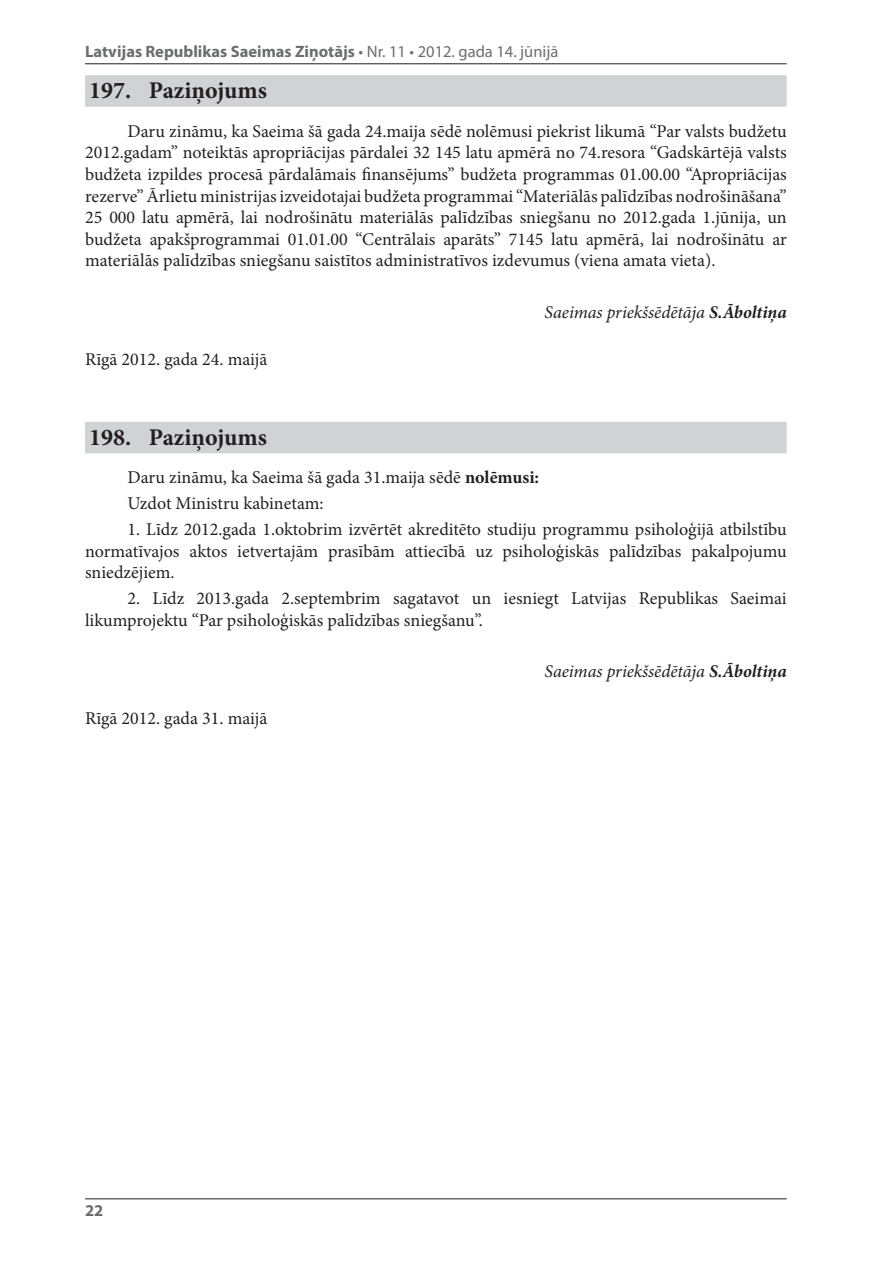
<style>
.page{position:relative;width:893px;height:1263px;background:#fff}
.page>*{position:absolute;margin:0;border:0;box-sizing:border-box;transform-origin:0 0}
.t1{font:700 24px "Minion Pro";color:#231f20}
.t2{font:18px/21.6px "Minion Pro";color:#231f20;text-align:justify}
.t3{font:italic 18px "Minion Pro";letter-spacing:-.005em;color:#231f20}
.t4{font:700 16.5px "Myriad Pro";color:#6c6d70}
.s1{font-weight:400}
.s2{font-weight:700}
</style>
<div class="page">
<hr style="left:85px;top:63px;width:702px;height:1px;background:#231f20">
<hr style="left:85px;top:1198px;width:702px;height:1px;background:#231f20">
<div style="left:85px;top:75px;width:702px;height:32px;background:#d1d2d4"></div>
<div style="left:85px;top:422px;width:702px;height:31px;background:#d1d2d4"></div>
<p class="t4" style="left:85px;top:41px;width:475px">Latvijas Republikas Saeimas Ziņotājs <span class="s1">• Nr. 11 • 2012. gada 14. jūnijā</span></p>
<h1 class="t1" style="left:89px;top:74px;width:179px">197. Paziņojums</h1>
<p class="t2" style="left:85px;top:120px;width:703px;text-indent:42px">Daru zināmu, ka Saeima šā gada 24.maija sēdē nolēmusi piekrist likumā “Par valsts budžetu 2012.gadam” noteiktās apropriācijas pārdalei 32 145 latu apmērā no 74.resora “Gadskārtējā valsts budžeta izpildes procesā pārdalāmais finansējums” budžeta programmas 01.00.00 “Apropriācijas rezerve”Ārlietu ministrijasizveidotajai budžeta programmai“Materiālās palīdzības nodrošināšana” 25 000 latu apmērā, lai nodrošinātu materiālās palīdzības sniegšanu no 2012.gada 1.jūnija, un budžeta apakšprogrammai 01.01.00 “Centrālais aparāts” 7145 latu apmērā, lai nodrošinātu ar materiālās palīdzības sniegšanu saistītos administratīvos izdevumus (viena amata vieta).</p>
<p class="t3" style="left:545px;top:300px;width:244px">Saeimas priekšsēdētāja <span class="s2">S.Āboltiņa</span></p>
<p class="t2" style="left:85px;top:348px;width:184px">Rīgā 2012. gada 24. maijā</p>
<h1 class="t1" style="left:89px;top:420px;width:179px">198. Paziņojums</h1>
<p class="t2" style="left:128px;top:465px;width:413px;line-height:25.8px">Daru zināmu, ka Saeima šā gada 31.maija sēdē <span class="s2">nolēmusi:<br></span>Uzdot Ministru kabinetam:</p>
<p class="t2" style="left:85px;top:519px;width:703px;text-indent:43px">1. Līdz 2012.gada 1.oktobrim izvērtēt akreditēto studiju programmu psiholoģijā atbilstību normatīvajos aktos ietvertajām prasībām attiecībā uz psiholoģiskās palīdzības pakalpojumu sniedzējiem.</p>
<p class="t2" style="left:85px;top:588px;width:703px;text-indent:42px">2. Līdz 2013.gada 2.septembrim sagatavot un iesniegt Latvijas Republikas Saeimai likumprojektu “Par psiholoģiskās palīdzības sniegšanu”.</p>
<p class="t3" style="left:544px;top:659px;width:244px">Saeimas priekšsēdētāja <span class="s2">S.Āboltiņa</span></p>
<p class="t2" style="left:85px;top:708px;width:184px">Rīgā 2012. gada 31. maijā</p>
<p class="t4" style="left:85px;top:1199px;width:20px">22</p>
</div>
